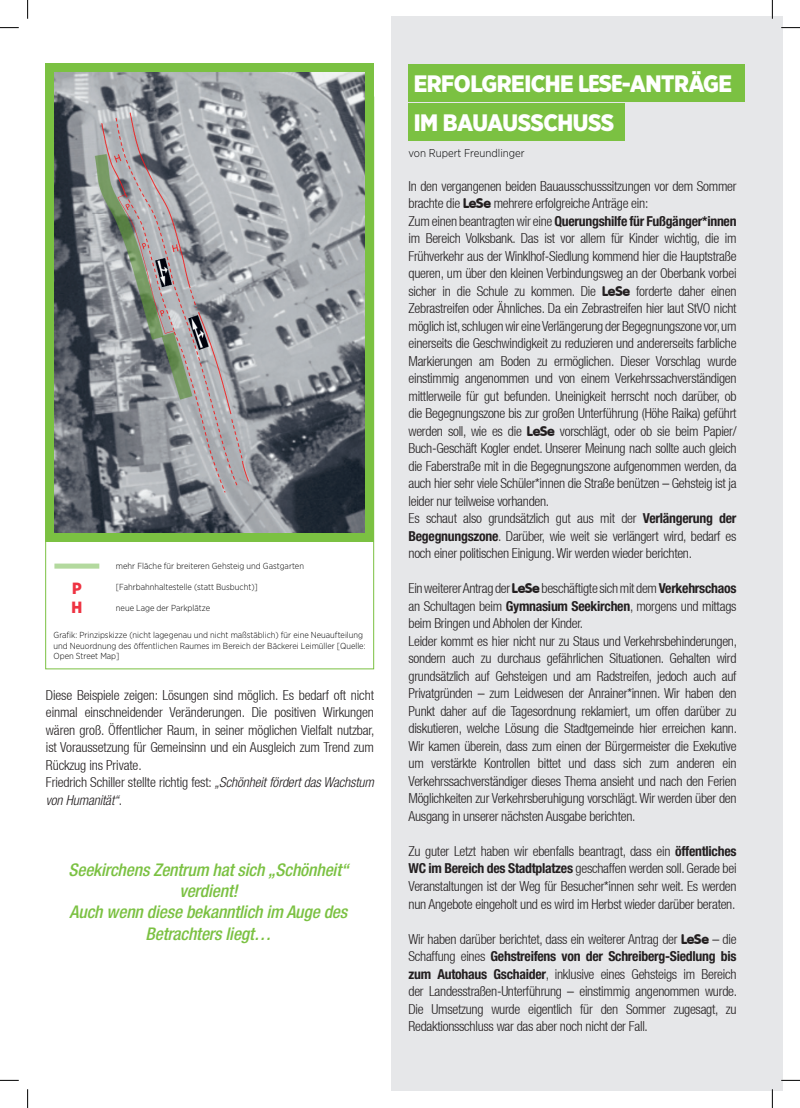
<style>
.page{position:relative;width:800px;height:1108px;background:#fff}
.page>*{position:absolute;margin:0;border:0;box-sizing:border-box;transform-origin:0 0}
.t1{font:900 23.75px/38.8px "Gotham Narrow";letter-spacing:-.02em;color:#fff}
.t2{font:italic 500 condensed 17.5px/21.2px "Helvetica Neue LT Pro";letter-spacing:-.01em;color:#7bc142;text-align:center}
.t3{font:900 16.25px/19.5px "Gotham Narrow";color:#ee3342}
.t4{font:300 condensed 13.75px/17.5px "Helvetica Neue";letter-spacing:-.02em;color:#231f20}
.t5{font:700 condensed 13.75px "Helvetica Neue LT Pro";letter-spacing:-.02em;color:#231f20}
.t6{font:italic 300 condensed 13.75px "Helvetica Neue LT Pro";letter-spacing:-.01em;color:#231f20}
.t7{font:300 11.25px "Gotham Narrow";color:#000}
.t8{font:300 8.75px/10.5px "Gotham Narrow";color:#000}
.s1{font-family:"Helvetica Neue LT Pro";font-style:italic}
.s2{font-family:"Helvetica Neue";font-style:normal}
.s3{font-family:"VAG Rounded"}
.s4{font-family:"VAG Rounded";font-weight:900;font-stretch:normal}
.s5{font-family:"Helvetica Neue";font-weight:300}
.s6{font-family:"Helvetica Neue LT Pro";font-weight:700}
</style>
<div class="page">
<div style="left:391px;top:17px;width:391px;height:1074px;background:#e6e7e9"></div>
<div style="left:45px;top:97px;width:329px;height:572px;background:#fff;border:1px solid #7bc142"></div>
<img style="left:54px;top:72px;width:311px;height:461px">
<div style="left:46px;top:533px;width:327px;height:9px;background:#7bc142"></div>
<div style="left:46px;top:63px;width:327px;height:9px;background:#7bc142"></div>
<div style="left:45px;top:63px;width:9px;height:478px;background:#7bc142"></div>
<div style="left:365px;top:63px;width:9px;height:478px;background:#7bc142"></div>
<div style="left:54px;top:563px;width:45px;height:5px;background:#b3d99e"></div>
<div style="left:408px;top:64px;width:336px;height:37px;background:#7bc142"></div>
<div style="left:408px;top:103px;width:216px;height:38px;background:#7bc142"></div>
<svg style="left:0;top:27px;width:19px;height:1px"></svg>
<svg style="left:781px;top:27px;width:18px;height:1px"></svg>
<svg style="left:0;top:1079px;width:19px;height:2px"></svg>
<svg style="left:781px;top:1079px;width:18px;height:2px"></svg>
<svg style="left:27px;top:0;width:1px;height:19px"></svg>
<svg style="left:27px;top:1089px;width:1px;height:19px"></svg>
<svg style="left:771px;top:0;width:1px;height:19px"></svg>
<svg style="left:771px;top:1089px;width:1px;height:19px"></svg>
<p class="t3" style="left:71px;top:578px;width:12px">P<br>H</p>
<p class="t8" style="left:116px;top:560px;width:189px">mehr Fläche für breiteren Gehsteig und Gastgarten</p>
<p class="t8" style="left:116px;top:581px;width:143px">[Fahrbahnhaltestelle (statt Busbucht)]</p>
<p class="t8" style="left:116px;top:602px;width:96px">neue Lage der Parkplätze</p>
<p class="t8" style="left:53px;top:630px;width:313px">Grafik: Prinzipskizze (nicht lagegenau und nicht maßstäblich) für eine Neuaufteilung und Neuordnung des öffentlichen Raumes im Bereich der Bäckerei Leimüller [Quelle:<br>Open Street Map]</p>
<p class="t4" style="left:46px;top:686px;width:330px">Diese Beispiele zeigen: Lösungen sind möglich. Es bedarf oft nicht einmal einschneidender Veränderungen. Die positiven Wirkungen wären groß. Öffentlicher Raum, in seiner möglichen Vielfalt nutzbar, ist Voraussetzung für Gemeinsinn und ein Ausgleich zum Trend zum Rückzug ins Private.<br>Friedrich Schiller stellte richtig fest: <span class="s1">„Schönheit fördert das Wachstum</span></p>
<p class="t6" style="left:46px;top:792px;width:78px">von Humanität“<span class="s2">.</span></p>
<p class="t2" style="left:68px;top:859px;width:281px">Seekirchens Zentrum hat sich „Schönheit“ verdient!<br>Auch wenn diese bekanntlich im Auge des<br>Betrachters liegt…</p>
<h1 class="t1" style="left:413px;top:64px;width:320px">ERFOLGREICHE <span class="s3">LESE</span>-ANTRÄGE<br>IM BAUAUSSCHUSS</h1>
<p class="t7" style="left:408px;top:146px;width:118px">von Rupert Freundlinger</p>
<p class="t4" style="left:408px;top:177px;width:329px">In den vergangenen beiden Bauausschusssitzungen vor dem Sommer brachte die <span class="s4">LeSe</span> mehrere erfolgreiche Anträge ein:</p>
<p class="t5" style="left:408px;top:212px;width:329px"><span class="s5">Zum einen beantragten wir eine</span> Querungshilfe für Fußgänger*innen</p>
<p class="t4" style="left:408px;top:229px;width:329px">im Bereich Volksbank. Das ist vor allem für Kinder wichtig, die im Frühverkehr aus der Winklhof-Siedlung kommend hier die Hauptstraße queren, um über den kleinen Verbindungsweg an der Oberbank vorbei sicher in die Schule zu kommen. Die <span class="s4">LeSe</span> forderte daher einen Zebrastreifen oder Ähnliches. Da ein Zebrastreifen hier laut StVO nicht möglich ist, schlugen wir eine Verlängerung der Begegnungszone vor, um einerseits die Geschwindigkeit zu reduzieren und andererseits farbliche Markierungen am Boden zu ermöglichen. Dieser Vorschlag wurde einstimmig angenommen und von einem Verkehrssachverständigen mittlerweile für gut befunden. Uneinigkeit herrscht noch darüber, ob die Begegnungszone bis zur großen Unterführung (Höhe Raika) geführt werden soll, wie es die <span class="s4">LeSe</span> vorschlägt, oder ob sie beim Papier/ Buch-Geschäft Kogler endet. Unserer Meinung nach sollte auch gleich die Faberstraße mit in die Begegnungszone aufgenommen werden, da auch hier sehr viele Schüler*innen die Straße benützen – Gehsteig ist ja leider nur teilweise vorhanden.<br>Es schaut also grundsätzlich gut aus mit der <span class="s6">Verlängerung der Begegnungszone</span>. Darüber, wie weit sie verlängert wird, bedarf es noch einer politischen Einigung. Wir werden wieder berichten.</p>
<p class="t4" style="left:408px;top:579px;width:330px">Ein weiterer Antrag der <span class="s4">LeSe</span> beschäftigte sich mit dem <span class="s6">Verkehrschaos </span>an Schultagen beim <span class="s6">Gymnasium Seekirchen</span>, morgens und mittags beim Bringen und Abholen der Kinder.<br>Leider kommt es hier nicht nur zu Staus und Verkehrsbehinderungen, sondern auch zu durchaus gefährlichen Situationen. Gehalten wird grundsätzlich auf Gehsteigen und am Radstreifen, jedoch auch auf Privatgründen – zum Leidwesen der Anrainer*innen. Wir haben den Punkt daher auf die Tagesordnung reklamiert, um offen darüber zu diskutieren, welche Lösung die Stadtgemeinde hier erreichen kann.<br>Wir kamen überein, dass zum einen der Bürgermeister die Exekutive um verstärkte Kontrollen bittet und dass sich zum anderen ein Verkehrssachverständiger dieses Thema ansieht und nach den Ferien Möglichkeiten zur Verkehrsberuhigung vorschlägt. Wir werden über den Ausgang in unserer nächsten Ausgabe berichten.</p>
<p class="t4" style="left:408px;top:842px;width:329px;text-align:justify">Zu guter Letzt haben wir ebenfalls beantragt, dass ein <span class="s6">öffentliches WC im Bereich des Stadtplatzes</span> geschaffen werden soll. Gerade bei Veranstaltungen ist der Weg für Besucher*innen sehr weit. Es werden nun Angebote eingeholt und es wird im Herbst wieder darüber beraten.</p>
<p class="t4" style="left:408px;top:929px;width:329px">Wir haben darüber berichtet, dass ein weiterer Antrag der <span class="s4">LeSe</span> – die</p>
<p class="t5" style="left:408px;top:947px;width:329px"><span class="s5">Schaffung eines</span> Gehstreifens von der Schreiberg-Siedlung bis</p>
<p class="t4" style="left:408px;top:964px;width:330px;text-align:justify"><span class="s6">zum Autohaus Gschaider</span>, inklusive eines Gehsteigs im Bereich der Landesstraßen-Unterführung – einstimmig angenommen wurde.<br>Die Umsetzung wurde eigentlich für den Sommer zugesagt, zu Redaktionsschluss war das aber noch nicht der Fall.</p>
</div>
